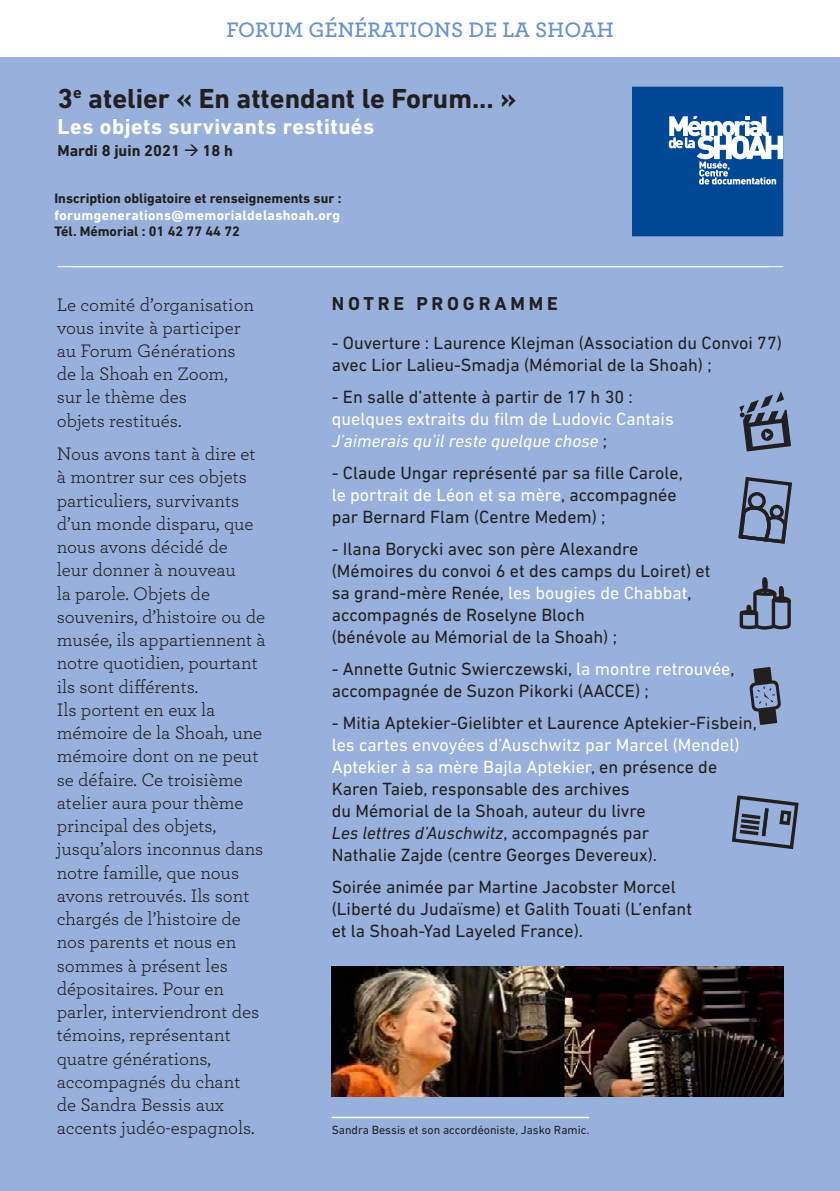
<style>
.page{position:relative;width:840px;height:1191px;background:#fff}
.page>*{position:absolute;margin:0;border:0;box-sizing:border-box;transform-origin:0 0}
.t1{font:700 28px "DIN Next LT Pro";color:#231f20}
.t2{font:700 22px "DIN Next LT Pro";letter-spacing:.025em;color:#fff}
.t3{font:600 22px "Archer";letter-spacing:.005em;color:#6993cd}
.t4{font:19px/23.2px "Archer";color:#231f20}
.t5{font:700 19px "DIN Next LT Pro";letter-spacing:.2em;color:#231f20}
.t6{font:18px/22px "DIN Next LT Pro";color:#231f20}
.t7{font:18px/22px "DIN Next LT Pro";color:#fff}
.t8{font:700 16px "DIN Next LT Pro";color:#231f20}
.t9{font:700 14px "DIN Next LT Pro";color:#231f20}
.t10{font:700 14px "DIN Next LT Pro";letter-spacing:.025em;color:#fff}
.t11{font:12px "DIN Next LT Pro";color:#231f20}
.s1{font-style:italic}
.s2{color:#231f20}
.s3{color:#fff}
</style>
<div class="page">
<div style="left:0;top:0;width:839px;height:1191px;background:#97b1dc"></div>
<svg style="left:632px;top:87px;width:150px;height:149px;background:#2260a4"></svg>
<div style="left:0;top:0;width:839px;height:57px;background:#fff"></div>
<hr style="left:58px;top:266px;width:724px;height:1px;background:#fff">
<hr style="left:331px;top:1116px;width:257px;height:2px;background:#fff">
<svg style="left:739px;top:391px;width:51px;height:60px"></svg>
<svg style="left:749px;top:667px;width:31px;height:58px"></svg>
<svg style="left:731px;top:795px;width:68px;height:55px"></svg>
<img style="left:331px;top:966px;width:451px;height:130px">
<svg style="left:738px;top:477px;width:54px;height:153px"></svg>
<p class="t3" style="left:226px;top:13px;width:388px">FORUM GÉNÉRATIONS DE LA SHOAH</p>
<h1 class="t1" style="left:58px;top:82px;width:460px">3<sup>e</sup> atelier « En attendant le Forum... »</h1>
<p class="t2" style="left:58px;top:114px;width:318px">Les objets survivants restitués</p>
<p class="t8" style="left:58px;top:141px;width:177px">Mardi 8 juin 2021 → 18 h</p>
<p class="t9" style="left:54px;top:190px;width:288px">Inscription obligatoire et renseignements sur :</p>
<p class="t10" style="left:54px;top:206px;width:287px">forumgenerations@memorialdelashoah.org</p>
<p class="t9" style="left:54px;top:223px;width:187px">Tél. Mémorial : 01 42 77 44 72</p>
<p class="t4" style="left:57px;top:292px;width:199px">Le comité d’organisation vous invite à participer au Forum Générations de la Shoah en Zoom, sur le thème des<br>objets restitués.</p>
<p class="t4" style="left:57px;top:441px;width:210px">Nous avons tant à dire et à montrer sur ces objets particuliers, survivants d’un monde disparu, que nous avons décidé de<br>leur donner à nouveau<br>la parole. Objets de souvenirs, d’histoire ou de musée, ils appartiennent à notre quotidien, pourtant ils sont différents.<br>Ils portent en eux la mémoire de la Shoah, une mémoire dont on ne peut se défaire. Ce troisième atelier aura pour thème principal des objets, jusqu’alors inconnus dans notre famille, que nous avons retrouvés. Ils sont chargés de l’histoire de nos parents et nous en sommes à présent les dépositaires. Pour en parler, interviendront des témoins, représentant quatre générations, accompagnés du chant<br>de Sandra Bessis aux accents judéo-espagnols.</p>
<p class="t5" style="left:331px;top:292px;width:227px">NOTRE PROGRAMME</p>
<p class="t6" style="left:331px;top:331px;width:451px">- Ouverture : Laurence Klejman (Association du Convoi 77) avec Lior Lalieu-Smadja (Mémorial de la Shoah) ;</p>
<p class="t6" style="left:331px;top:385px;width:302px">- En salle d’attente à partir de 17 h 30 :</p>
<p class="t7" style="left:331px;top:407px;width:343px">quelques extraits du film de Ludovic Cantais<br><span class="s1">J’aimerais qu’il reste quelque chose</span> <span class="s2">;</span></p>
<p class="t6" style="left:331px;top:461px;width:352px">- Claude Ungar représenté par sa fille Carole, <span class="s3">le portrait de Léon et sa mère</span>, accompagnée par Bernard Flam (Centre Medem) ;</p>
<p class="t6" style="left:331px;top:537px;width:380px">- Ilana Borycki avec son père Alexandre (Mémoires du convoi 6 et des camps du Loiret) et sa grand-mère Renée, <span class="s3">les bougies de Chabbat</span>, accompagnés de Roselyne Bloch<br>(bénévole au Mémorial de la Shoah) ;</p>
<p class="t6" style="left:331px;top:657px;width:404px">- Annette Gutnic Swierczewski, <span class="s3">la montre retrouvée</span>, accompagnée de Suzon Pikorki (AACCE) ;</p>
<p class="t6" style="left:331px;top:711px;width:426px">- Mitia Aptekier-Gielibter et Laurence Aptekier-Fisbein,</p>
<p class="t6" style="left:331px;top:733px;width:409px"><span class="s3">les cartes envoyées d’Auschwitz par Marcel (Mendel)<br>Aptekier à sa mère Bajla Aptekier</span>, en présence de Karen Taieb, responsable des archives<br>du Mémorial de la Shoah, auteur du livre<br><span class="s1">Les lettres d’Auschwitz</span>, accompagnés par<br>Nathalie Zajde (centre Georges Devereux).</p>
<p class="t6" style="left:331px;top:875px;width:361px">Soirée animée par Martine Jacobster Morcel (Liberté du Judaïsme) et Galith Touati (L’enfant et la Shoah-Yad Layeled France).</p>
<p class="t11" style="left:331px;top:1123px;width:259px">Sandra Bessis et son accordéoniste, Jasko Ramic.</p>
</div>
